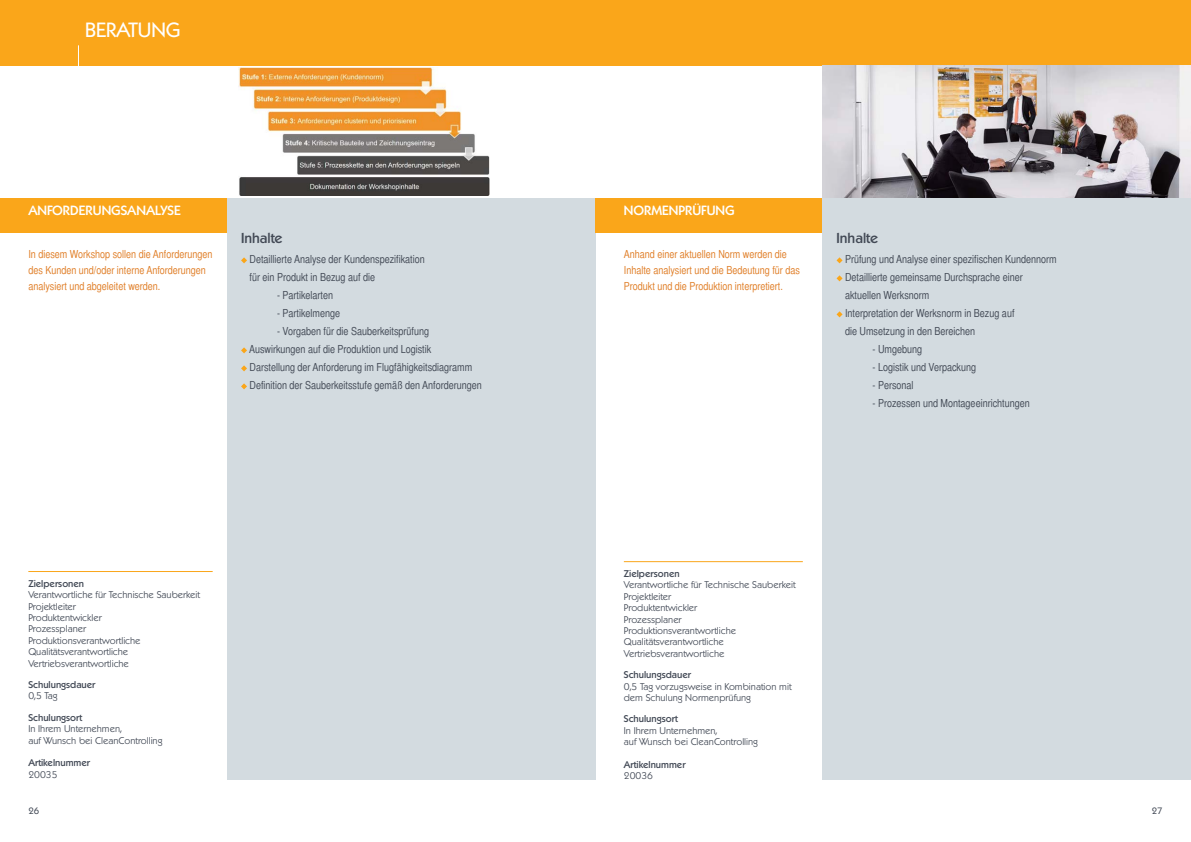
<style>
.page{position:relative;width:1191px;height:842px;background:#fff}
.page>*{position:absolute;margin:0;border:0;box-sizing:border-box;transform-origin:0 0}
.t1{font:20px "Koblenz";color:#fff}
.t2{font:500 14px "Koblenz";color:#424955}
.t3{font:500 13px "Koblenz";color:#fff}
.t4{font:11px/18px "Sans Cond";color:#424955}
.t5{font:11px/16px "Sans Cond";color:#e07e27}
.t6{font:300 9.5px/11.4px "Koblenz";color:#424955}
.t7{font:500 9.5px "Koblenz";color:#424955}
.t8{font:9px "Koblenz";color:#424955}
</style>
<div class="page">
<img style="left:238px;top:68px;width:252px;height:128px">
<div style="left:595px;top:0;width:596px;height:65px;background:#faa61a"></div>
<div style="left:0;top:0;width:595px;height:65px;background:#faa61a"></div>
<img style="left:822px;top:65px;width:369px;height:133px">
<div style="left:227px;top:198px;width:368px;height:582px;background:#d3dbe0"></div>
<div style="left:822px;top:198px;width:369px;height:582px;background:#d3dbe0"></div>
<div style="left:595px;top:198px;width:227px;height:34px;background:#faa61a"></div>
<div style="left:0;top:198px;width:227px;height:34px;background:#faa61a"></div>
<svg style="left:241px;top:383px;width:6px;height:6px"></svg>
<svg style="left:241px;top:365px;width:6px;height:6px"></svg>
<svg style="left:241px;top:347px;width:6px;height:6px"></svg>
<svg style="left:241px;top:257px;width:6px;height:6px"></svg>
<svg style="left:836px;top:311px;width:6px;height:6px"></svg>
<svg style="left:836px;top:275px;width:6px;height:6px"></svg>
<svg style="left:836px;top:257px;width:6px;height:6px"></svg>
<hr style="left:28px;top:571px;width:185px;height:1px;background:#faa61a">
<hr style="left:624px;top:561px;width:179px;height:1px;background:#faa61a">
<hr style="left:78px;top:45px;width:1px;height:46px;background:#fff">
<h1 class="t1" style="left:85px;top:23px;width:97px">BERATUNG</h1>
<p class="t3" style="left:28px;top:205px;width:154px">ANFORDERUNGSANALYSE</p>
<p class="t3" style="left:624px;top:205px;width:112px">NORMENPRÜFUNG</p>
<p class="t5" style="left:28px;top:247px;width:185px">In diesem Workshop sollen die Anforderungen des Kunden und/oder interne Anforderungen analysiert und abgeleitet werden.</p>
<p class="t2" style="left:241px;top:232px;width:43px">Inhalte</p>
<p class="t4" style="left:249px;top:252px;width:177px">Detaillierte Analyse der Kundenspezifikation für ein Produkt in Bezug auf die</p>
<p class="t4" style="left:277px;top:288px;width:58px">- Partikelarten</p>
<p class="t4" style="left:277px;top:306px;width:65px">- Partikelmenge</p>
<p class="t4" style="left:249px;top:324px;width:234px;text-indent:28px">- Vorgaben für die Sauberkeitsprüfung Auswirkungen auf die Produktion und Logistik<br>Darstellung der Anforderung im Flugfähigkeitsdiagramm Definition der Sauberkeitsstufe gemäß den Anforderungen</p>
<p class="t5" style="left:624px;top:247px;width:178px">Anhand einer aktuellen Norm werden die<br>Inhalte analysiert und die Bedeutung für das<br>Produkt und die Produktion interpretiert.</p>
<p class="t2" style="left:836px;top:232px;width:43px">Inhalte</p>
<p class="t4" style="left:845px;top:252px;width:213px">Prüfung und Analyse einer spezifischen Kundennorm Detaillierte gemeinsame Durchsprache einer aktuellen Werksnorm<br>Interpretation der Werksnorm in Bezug auf<br>die Umsetzung in den Bereichen</p>
<p class="t4" style="left:872px;top:342px;width:51px">- Umgebung</p>
<p class="t4" style="left:872px;top:360px;width:105px">- Logistik und Verpackung</p>
<p class="t4" style="left:872px;top:378px;width:43px">- Personal</p>
<p class="t4" style="left:872px;top:396px;width:159px">- Prozessen und Montageeinrichtungen</p>
<p class="t7" style="left:28px;top:580px;width:57px">Zielpersonen</p>
<p class="t6" style="left:28px;top:590px;width:173px">Verantwortliche für Technische Sauberkeit<br>Projektleiter<br>Produktentwickler<br>Prozessplaner<br>Produktionsverantwortliche<br>Qualitätsverantwortliche<br>Vertriebsverantwortliche</p>
<p class="t7" style="left:28px;top:681px;width:69px">Schulungsdauer</p>
<p class="t6" style="left:28px;top:691px;width:31px">0,5 Tag</p>
<p class="t7" style="left:28px;top:714px;width:55px">Schulungsort</p>
<p class="t6" style="left:28px;top:724px;width:136px">In Ihrem Unternehmen,<br>auf Wunsch bei CleanControlling</p>
<p class="t7" style="left:28px;top:759px;width:63px">Artikelnummer</p>
<p class="t6" style="left:28px;top:770px;width:31px">20035</p>
<p class="t7" style="left:624px;top:570px;width:57px">Zielpersonen</p>
<p class="t6" style="left:624px;top:580px;width:173px">Verantwortliche für Technische Sauberkeit<br>Projektleiter<br>Produktentwickler<br>Prozessplaner<br>Produktionsverantwortliche<br>Qualitätsverantwortliche<br>Vertriebsverantwortliche</p>
<p class="t7" style="left:624px;top:671px;width:69px">Schulungsdauer</p>
<p class="t6" style="left:624px;top:681px;width:169px">0,5 Tag vorzugsweise in Kombination mit dem Schulung Normenprüfung</p>
<p class="t7" style="left:624px;top:715px;width:55px">Schulungsort</p>
<p class="t6" style="left:624px;top:726px;width:136px">In Ihrem Unternehmen,<br>auf Wunsch bei CleanControlling</p>
<p class="t7" style="left:624px;top:761px;width:63px">Artikelnummer</p>
<p class="t6" style="left:624px;top:771px;width:31px">20036</p>
<p class="t8" style="left:28px;top:808px;width:12px">26</p>
<p class="t8" style="left:1151px;top:808px;width:12px">27</p>
</div>
